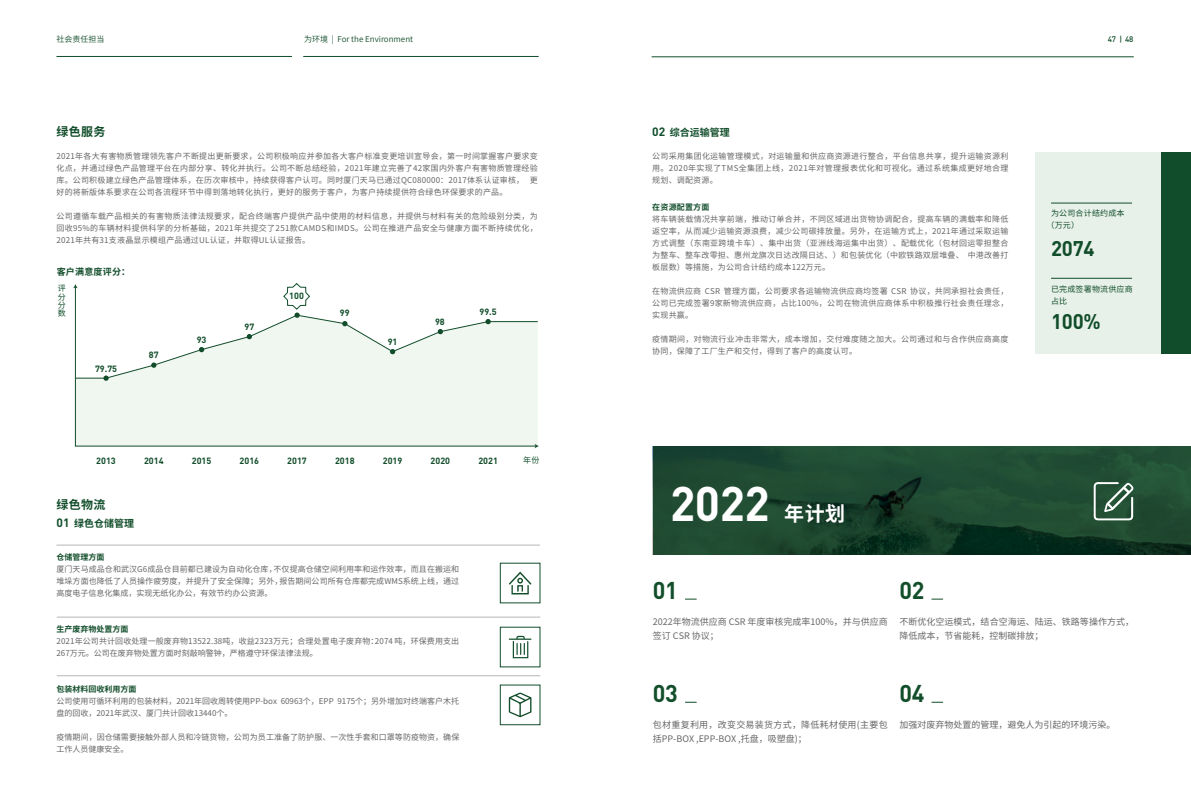
<style>
.page{position:relative;width:1191px;height:808px;background:#fff}
.page>*{position:absolute;margin:0;border:0;box-sizing:border-box;transform-origin:0 0}
.t1{font:700 48px "DIN Pro";color:#fff}
.t2{font:700 24px "DIN Pro";letter-spacing:-.01em;color:#134e2b}
.t3{font:700 21px "DIN Pro";letter-spacing:-.01em;color:#114d2a}
.t4{font:700 20px "Source Han Sans CN";color:#fff}
.t5{font:700 12px "Source Han Sans CN";letter-spacing:.025em;color:#114d2a}
.t6{font:700 10px "Source Han Sans CN";color:#114d2a}
.t7{font:9px/14px "Source Han Sans CN";color:#656665}
.t8{font:700 9px "DIN Pro";color:#114d2a}
.t9{font:9px/14px "Source Han Sans CN";letter-spacing:.03em;color:#656665}
.t10{font:700 9px "Source Han Sans CN";letter-spacing:.025em;color:#114d2a}
.t11{font:8px/12px "Source Han Sans CN";letter-spacing:.025em;color:#656665;text-align:justify}
.t12{font:8px/12px "Source Han Sans CN";color:#656665}
.t13{font:8px/12px "Source Han Sans CN";letter-spacing:.005em;color:#656665}
.t14{font:8px/8.4px "Source Han Sans CN";letter-spacing:.025em;color:#114d2a}
.t15{font:8px "Source Han Sans CN";color:#114d2a}
.t16{font:700 8px "Source Han Sans CN";color:#114d2a}
.t17{font:700 8px "Source Han Sans CN";letter-spacing:.025em;color:#114d2a}
.t18{font:500 8px "DIN Pro";color:#114d2a}
.s1{font-family:"DIN Pro";font-size:12px}
</style>
<div class="page">
<img style="left:653px;top:446px;width:538px;height:108px">
<hr style="left:56px;top:56px;width:236px;height:1px;background:#114d2a">
<hr style="left:303px;top:56px;width:236px;height:1px;background:#114d2a">
<hr style="left:651px;top:57px;width:482px;height:1px;background:#114d2a">
<svg style="left:931px;top:599px;width:12px;height:1px"></svg>
<svg style="left:931px;top:702px;width:12px;height:1px"></svg>
<svg style="left:1093px;top:482px;width:40px;height:38px"></svg>
<div style="left:75px;top:381px;width:461px;height:66px;background:#f0f6f0"></div>
<svg style="left:534px;top:444px;width:5px;height:4px"></svg>
<svg style="left:73px;top:283px;width:465px;height:98px"></svg>
<div style="left:1035px;top:152px;width:156px;height:201px;background:#e8f1e9"></div>
<div style="left:1161px;top:152px;width:30px;height:201px;background:#114d2a"></div>
<hr style="left:1051px;top:203px;width:81px;height:1px;background:#114d2a">
<hr style="left:1051px;top:278px;width:81px;height:1px;background:#114d2a">
<hr style="left:56px;top:545px;width:484px;height:1px;background:#b5b6b6">
<hr style="left:57px;top:617px;width:483px;height:1px;background:#b5b6b6">
<hr style="left:57px;top:675px;width:483px;height:1px;background:#b5b6b6">
<div style="left:500px;top:684px;width:40px;height:41px;border:1px solid #114d2a"></div>
<svg style="left:509px;top:692px;width:22px;height:25px"></svg>
<svg style="left:509px;top:636px;width:22px;height:22px"></svg>
<svg style="left:509px;top:572px;width:22px;height:22px"></svg>
<p class="t15" style="left:56px;top:35px;width:49px">社会责任担当</p>
<p class="t15" style="left:304px;top:35px;width:110px">为环境 | For the Environment</p>
<p class="t18" style="left:1108px;top:34px;width:27px">47 | 48</p>
<h3 class="t5" style="left:56px;top:125px;width:50px">绿色服务</h3>
<p class="t11" style="left:56px;top:150px;width:483px">2021年各大有害物质管理领先客户不断提出更新要求，公司积极响应并参加各大客户标准变更培训宣导会，第一时间掌握客户要求变化点，并通过绿色产品管理平台在内部分享、转化并执行。公司不断总结经验，2021年建立完善了42家国内外客户有害物质管理经验库。公司积极建立绿色产品管理体系，在历次审核中，持续获得客户认可。同时厦门天马已通过QC080000：2017体系认证审核， 更好的将新版体系要求在公司各流程环节中得到落地转化执行，更好的服务于客户，为客户持续提供符合绿色环保要求的产品。</p>
<p class="t11" style="left:56px;top:210px;width:483px">公司遵循车载产品相关的有害物质法律法规要求，配合终端客户提供产品中使用的材料信息，并提供与材料有关的危险级别分类，为回收95%的车辆材料提供科学的分析基础，2021年共提交了251款CAMDS和IMDS。公司在推进产品安全与健康方面不断持续优化，2021年共有31支液晶显示模组产品通过UL认证，并取得UL认证报告。</p>
<p class="t10" style="left:57px;top:267px;width:75px">客户满意度评分：</p>
<p class="t14" style="left:58px;top:284px;width:9px;text-align:justify">评分分数</p>
<p class="t8" style="left:95px;top:362px;width:24px">79.75</p>
<p class="t8" style="left:149px;top:349px;width:11px">87</p>
<p class="t8" style="left:197px;top:333px;width:11px">93</p>
<p class="t8" style="left:244px;top:321px;width:11px">97</p>
<p class="t8" style="left:289px;top:290px;width:16px">100</p>
<p class="t8" style="left:340px;top:306px;width:11px">99</p>
<p class="t8" style="left:479px;top:305px;width:19px">99.5</p>
<p class="t8" style="left:388px;top:335px;width:11px">91</p>
<p class="t8" style="left:435px;top:316px;width:11px">98</p>
<p class="t8" style="left:96px;top:455px;width:21px">2013</p>
<p class="t8" style="left:144px;top:455px;width:21px">2014</p>
<p class="t8" style="left:192px;top:455px;width:21px">2015</p>
<p class="t8" style="left:239px;top:455px;width:21px">2016</p>
<p class="t8" style="left:287px;top:455px;width:21px">2017</p>
<p class="t8" style="left:335px;top:455px;width:21px">2018</p>
<p class="t8" style="left:383px;top:455px;width:21px">2019</p>
<p class="t8" style="left:430px;top:455px;width:21px">2020</p>
<p class="t8" style="left:478px;top:455px;width:21px">2021</p>
<h3 class="t5" style="left:56px;top:498px;width:50px">绿色物流</h3>
<p class="t6" style="left:56px;top:518px;width:79px"><span class="s1">01</span> 绿色仓储管理</p>
<p class="t16" style="left:56px;top:552px;width:49px">仓储管理方面</p>
<p class="t11" style="left:56px;top:563px;width:404px">厦门天马成品仓和武汉G6成品仓目前都已建设为自动化仓库，不仅提高仓储空间利用率和运作效率，而且在搬运和堆垛方面也降低了人员操作疲劳度，并提升了安全保障；另外，报告期间公司所有仓库都完成WMS系统上线，通过高度电子信息化集成，实现无纸化办公，有效节约办公资源。</p>
<p class="t16" style="left:56px;top:624px;width:73px">生产废弃物处置方面</p>
<p class="t11" style="left:56px;top:635px;width:404px">2021年公司共计回收处理一般废弃物13522.38吨，收益2323万元；合理处置电子废弃物：2074 吨，环保费用支出<br>267万元。公司在废弃物处置方面时刻敲响警钟，严格遵守环保法律法规。</p>
<p class="t16" style="left:56px;top:684px;width:81px">包装材料回收利用方面</p>
<p class="t12" style="left:56px;top:695px;width:404px">公司使用可循环利用的包装材料，2021年回收周转使用PP-box 60963个，EPP 9175个；另外增加对终端客户木托盘的回收，2021年武汉、厦门共计回收13440个。</p>
<p class="t13" style="left:56px;top:731px;width:404px">疫情期间，因仓储需要接触外部人员和冷链货物，公司为员工准备了防护服、一次性手套和口罩等防疫物资，确保工作人员健康安全。</p>
<p class="t14" style="left:523px;top:456px;width:18px">年份</p>
<p class="t6" style="left:652px;top:127px;width:79px"><span class="s1">02</span> 综合运输管理</p>
<p class="t11" style="left:652px;top:150px;width:358px">公司采用集团化运输管理模式，对运输量和供应商资源进行整合，平台信息共享，提升运输资源利用。2020年实现了TMS全集团上线，2021年对管理报表优化和可视化。通过系统集成更好地合理规划、调配资源。</p>
<p class="t17" style="left:652px;top:203px;width:59px">在资源配置方面</p>
<p class="t11" style="left:652px;top:213px;width:358px">将车辆装载情况共享前端，推动订单合并，不同区域进出货物协调配合，提高车辆的满载率和降低返空率，从而减少运输资源浪费，减少公司碳排放量。另外，在运输方式上，2021年通过采取运输方式调整（东南亚跨境卡车）、集中出货（亚洲线海运集中出货）、配载优化（包材回运零担整合为整车、整车改零担、惠州龙旗次日达改隔日达、）和包装优化（中欧铁路双层堆叠、 中港改善打板层数）等措施，为公司合计结约成本122万元。</p>
<p class="t11" style="left:652px;top:285px;width:358px">在物流供应商 CSR 管理方面，公司要求各运输物流供应商均签署 CSR 协议，共同承担社会责任，公司已完成签署9家新物流供应商，占比100%，公司在物流供应商体系中积极推行社会责任理念，实现共赢。</p>
<p class="t11" style="left:652px;top:333px;width:358px">疫情期间，对物流行业冲击非常大，成本增加，交付难度随之加大。公司通过和与合作供应商高度协同，保障了工厂生产和交付，得到了客户的高度认可。</p>
<p class="t14" style="left:1046px;top:207px;width:80px;line-height:12px;text-indent:4px">为公司合计结约成本（万元）</p>
<h3 class="t3" style="left:1051px;top:234px;width:45px">2074</h3>
<p class="t14" style="left:1051px;top:283px;width:83px;line-height:12px">已完成签署物流供应商占比</p>
<h3 class="t3" style="left:1051px;top:307px;width:51px">100%</h3>
<h1 class="t1" style="left:670px;top:471px;width:101px">2022</h1>
<h3 class="t4" style="left:784px;top:503px;width:62px">年计划</h3>
<h2 class="t2" style="left:653px;top:574px;width:27px">01</h2>
<h2 class="t2" style="left:899px;top:574px;width:27px">02</h2>
<p class="t7" style="left:653px;top:614px;width:236px">2022年物流供应商 CSR 年度审核完成率100%，并与供应商签订 CSR 协议；</p>
<p class="t7" style="left:899px;top:614px;width:236px">不断优化空运模式，结合空海运、陆运、铁路等操作方式，降低成本，节省能耗，控制碳排放；</p>
<h2 class="t2" style="left:653px;top:677px;width:27px">03</h2>
<p class="t9" style="left:653px;top:718px;width:236px">包材重复利用，改变交易装货方式，降低耗材使用(主要包括PP-BOX ,EPP-BOX ,托盘，吸塑盘)；</p>
<h2 class="t2" style="left:899px;top:677px;width:27px">04</h2>
<p class="t7" style="left:899px;top:718px;width:217px">加强对废弃物处置的管理，避免人为引起的环境污染。</p>
</div>
